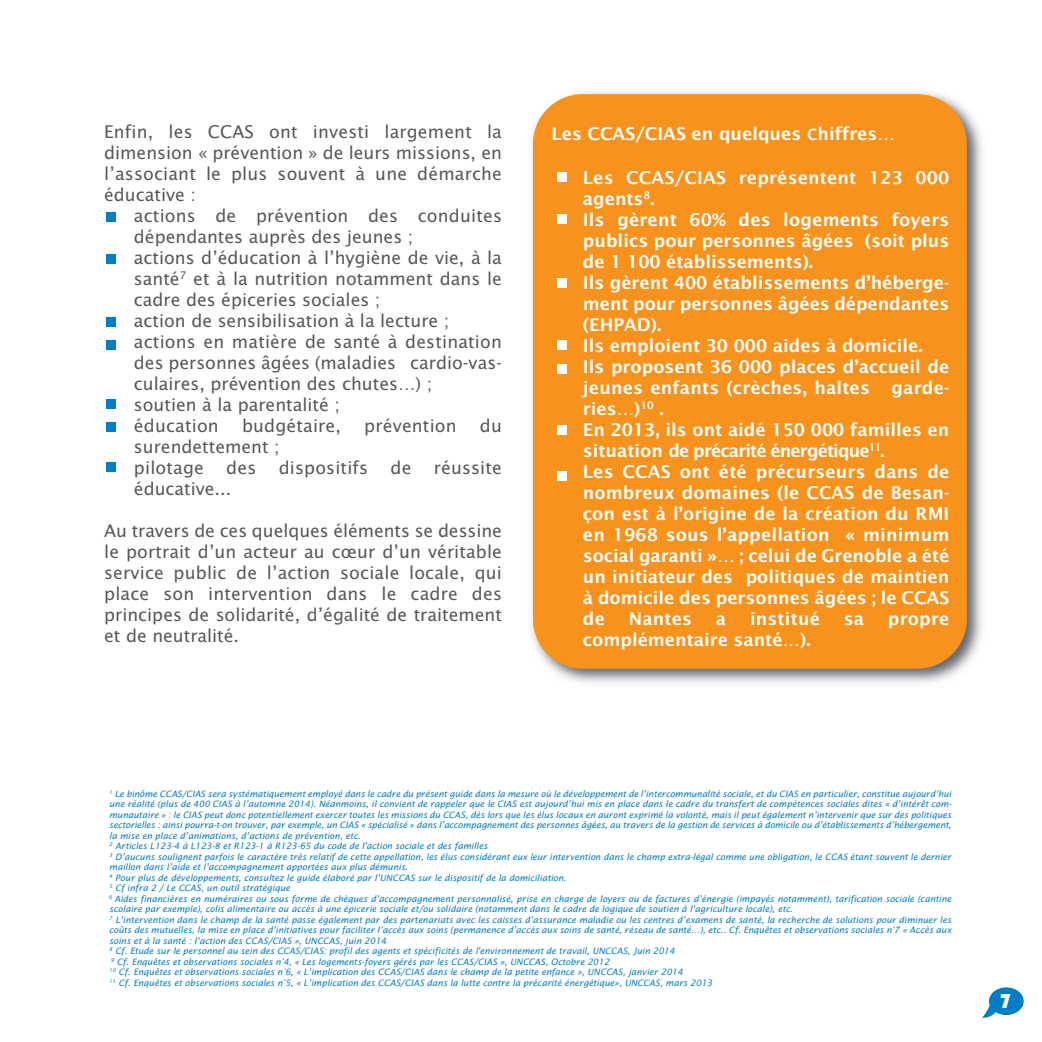
<style>
.page{position:relative;width:1042px;height:1042px;background:#fff}
.page>*{position:absolute;margin:0;border:0;box-sizing:border-box;transform-origin:0 0}
.t1{font:21px "Bauhaus 93";color:#fff}
.t2{font:17.5px/21px "Lucida Sans";color:#57585a;text-align:justify}
.t3{font:600 17.5px/21px "Lucida Sans";color:#fff}
.t4{font:italic 8.75px/10.5px "Lucida Sans";color:#007ec5}
.s1{font-weight:400;font-size:21px}
</style>
<div class="page">
<img style="left:531px;top:92px;width:451px;height:591px">
<div style="left:533px;top:94px;width:434px;height:575px;background:#f7931d;border-radius:50px"></div>
<div style="left:106px;top:212px;width:10px;height:10px;background:#007ec5"></div>
<div style="left:106px;top:254px;width:10px;height:10px;background:#007ec5"></div>
<div style="left:106px;top:317px;width:10px;height:10px;background:#007ec5"></div>
<div style="left:106px;top:340px;width:10px;height:10px;background:#007ec5"></div>
<div style="left:106px;top:399px;width:10px;height:10px;background:#007ec5"></div>
<div style="left:106px;top:422px;width:10px;height:10px;background:#007ec5"></div>
<div style="left:106px;top:462px;width:10px;height:10px;background:#007ec5"></div>
<div style="left:557px;top:172px;width:10px;height:9px;background:#fff"></div>
<div style="left:557px;top:214px;width:10px;height:9px;background:#fff"></div>
<div style="left:557px;top:278px;width:10px;height:10px;background:#fff"></div>
<div style="left:557px;top:340px;width:10px;height:9px;background:#fff"></div>
<div style="left:557px;top:364px;width:10px;height:10px;background:#fff"></div>
<div style="left:557px;top:425px;width:10px;height:10px;background:#fff"></div>
<div style="left:557px;top:471px;width:10px;height:10px;background:#fff"></div>
<svg style="left:982px;top:987px;width:41px;height:31px"></svg>
<h2 class="t2" style="left:104px;top:121px;width:399px">Enfin, les CCAS ont investi largement la dimension « prévention » de leurs missions, en l’associant le plus souvent à une démarche éducative :</h2>
<p class="t2" style="left:134px;top:205px;width:369px;text-align:left">actions de prévention des conduites dépendantes auprès des jeunes ;<br>actions d’éducation à l’hygiène de vie, à la santé<sup>7</sup> et à la nutrition notamment dans le cadre des épiceries sociales ;<br>action de sensibilisation à la lecture ; actions en matière de santé à destination des personnes âgées (maladies cardio-vas&shy;culaires, prévention des chutes…) ;<br>soutien à la parentalité ;<br>éducation</p>
<h2 class="t2" style="left:242px;top:415px;width:101px">budgétaire,</h2>
<h2 class="t2" style="left:364px;top:415px;width:94px">prévention</h2>
<h2 class="t2" style="left:480px;top:415px;width:24px">du</h2>
<h2 class="t2" style="left:134px;top:436px;width:147px">surendettement ; pilotage</h2>
<h2 class="t2" style="left:226px;top:457px;width:32px">des</h2>
<h2 class="t2" style="left:279px;top:457px;width:91px">dispositifs</h2>
<h2 class="t2" style="left:390px;top:457px;width:22px">de</h2>
<h2 class="t2" style="left:434px;top:457px;width:70px">réussite</h2>
<h2 class="t2" style="left:134px;top:478px;width:99px">éducative...</h2>
<p class="t2" style="left:104px;top:520px;width:399px">Au travers de ces quelques éléments se dessine le portrait d’un acteur au cœur d’un véritable service public de l’action sociale locale, qui place son intervention dans le cadre des principes de solidarité, d’égalité de traitement et de neutralité.</p>
<h2 class="t3" style="left:551px;top:124px;width:345px">Les CCAS/CIAS en quelques <span class="s1">c</span>hiffres…</h2>
<p class="t3" style="left:583px;top:167px;width:368px">Les CCAS/CIAS représentent 123 000 agents<sup>8</sup>.<br>Ils gèrent 60% des logements foyers publics pour personnes âgées (soit plus de 1 100 établissements).<br>Ils gèrent 400 établissements d’héberge&shy;ment pour personnes âgées dépendantes (EHPAD).<br>Ils emploient 30 000 aides à domicile.<br>Ils proposent 36 000 places d’accueil de jeunes enfants (crèches, haltes garde&shy;ries…)<sup>10</sup> .<br>En 2013, ils ont aidé 150 000 familles en situation de précarité énergétique<sup>11</sup>.<br>Les CCAS ont été précurseurs dans de nombreux domaines (le CCAS de Besan&shy;çon est à l’origine de la création du RMI en 1968 sous l’appellation « minimum social garanti »… ; celui de Grenoble a été un initiateur des politiques de maintien à domicile des personnes âgées ; le CCAS de</p>
<h2 class="t3" style="left:629px;top:608px;width:65px">Nantes</h2>
<h2 class="t3" style="left:716px;top:608px;width:12px">a</h2>
<h2 class="t3" style="left:750px;top:608px;width:71px">institué</h2>
<h2 class="t3" style="left:844px;top:608px;width:22px">sa</h2>
<h2 class="t3" style="left:888px;top:608px;width:63px">propre</h2>
<h2 class="t3" style="left:583px;top:629px;width:229px">complémentaire santé…).</h2>
<p class="t4" style="left:109px;top:788px;width:844px"><sup>1</sup> Le binôme CCAS/CIAS sera systématiquement employé dans le cadre du présent guide dans la mesure où le développement de l’intercommunalité sociale, et du CIAS en particulier, constitue aujourd’hui une réalité (plus de 400 CIAS à l’automne 2014). Néanmoins, il convient de rappeler que le CIAS est aujourd’hui mis en place dans le cadre du transfert de compétences sociales dites « d’intérêt com&shy;munautaire » : le CIAS peut donc potentiellement exercer toutes les missions du CCAS, dès lors que les élus locaux en auront exprimé la volonté, mais il peut également n’intervenir que sur des politiques sectorielles : ainsi pourra-t-on trouver, par exemple, un CIAS « spécialisé » dans l’accompagnement des personnes âgées, au travers de la gestion de services à domicile ou d’établissements d’hébergement, la mise en place d’animations, d’actions de prévention, etc.<br><sup>2</sup> Articles L123-4 à L123-8 et R123-1 à R123-65 du code de l'action sociale et des familles<br><sup>3</sup> D’aucuns soulignent parfois le caractère très relatif de cette appellation, les élus considérant eux leur intervention dans le champ extra-légal comme une obligation, le CCAS étant souvent le dernier maillon dans l’aide et l’accompagnement apportées aux plus démunis.<br><sup>4</sup> Pour plus de développements, consultez le guide élaboré par l’UNCCAS sur le dispositif de la domiciliation.<br><sup>5</sup> Cf infra 2 / Le CCAS, un outil stratégique<br><sup>6</sup> Aides financières en numéraires ou sous forme de chèques d’accompagnement personnalisé, prise en charge de loyers ou de factures d’énergie (impayés notamment), tarification sociale (cantine scolaire par exemple), colis alimentaire ou accès à une épicerie sociale et/ou solidaire (notamment dans le cadre de logique de soutien à l’agriculture locale), etc.<br><sup>7</sup> L’intervention dans le champ de la santé passe également par des partenariats avec les caisses d’assurance maladie ou les centres d’examens de santé, la recherche de solutions pour diminuer les coûts des mutuelles, la mise en place d’initiatives pour faciliter l’accès aux soins (permanence d’accès aux soins de santé, réseau de santé…), etc.. Cf. Enquêtes et observations sociales n°7 « Accès aux soins et à la santé : l’action des CCAS/CIAS », UNCCAS, juin 2014<br><sup>8</sup> Cf. Etude sur le personnel au sein des CCAS/CIAS: profil des agents et spécificités de l'environnement de travail, UNCCAS, Juin 2014<br><sup>9</sup> Cf. Enquêtes et observations sociales n°4, « Les logements-foyers gérés par les CCAS/CIAS », UNCCAS, Octobre 2012<br><sup>10</sup> Cf. Enquêtes et observations sociales n°6, « L’implication des CCAS/CIAS dans le champ de la petite enfance », UNCCAS, janvier 2014<br><sup>11</sup> Cf. Enquêtes et observations sociales n°5, « L’implication des CCAS/CIAS dans la lutte contre la précarité énergétique», UNCCAS, mars 2013</p>
<h1 class="t1" style="left:1000px;top:988px;width:13px">7</h1>
</div>
